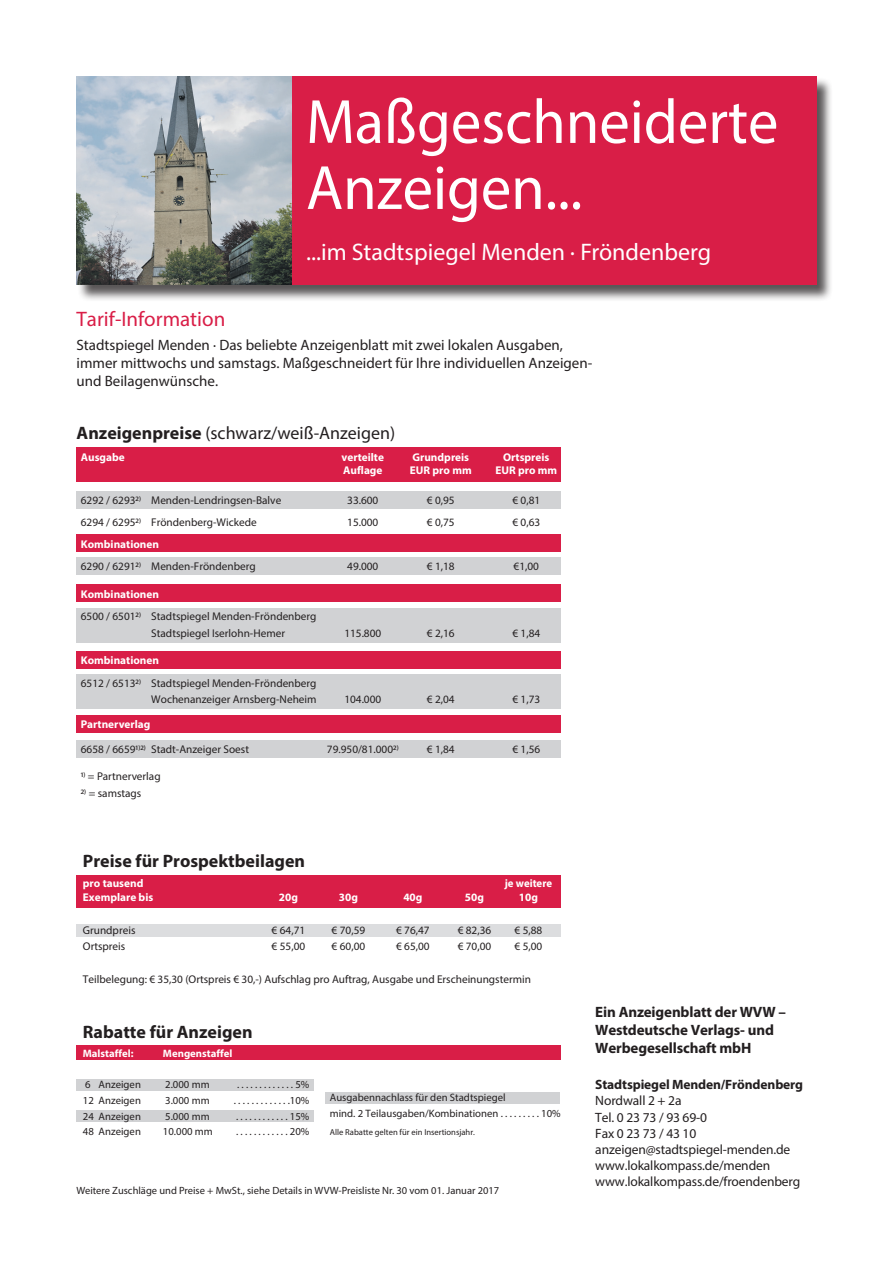
<style>
.page{position:relative;width:893px;height:1263px;background:#fff}
.page>*{position:absolute;margin:0;border:0;box-sizing:border-box;transform-origin:0 0}
.t1{font:63px/66px "Myriad Pro";color:#fff;scale:.96 1}
.t2{font:24px "Myriad Pro";color:#fff}
.t3{font:21px "Myriad Pro";color:#d91e47}
.t4{font:700 18px "Myriad Pro";color:#231f20}
.t5{font:18px "Myriad Pro";color:#231f20}
.t6{font:15px "Myriad Pro";color:#231f20}
.t7{font:700 15px/18px "Myriad Pro";letter-spacing:-.01em;color:#231f20}
.t8{font:13.5px "Myriad Pro";letter-spacing:-.01em;color:#231f20}
.t9{font:700 13.5px "Myriad Pro";letter-spacing:-.01em;color:#231f20}
.t10{font:11.25px/16.5px "Myriad Pro";color:#231f20}
.t11{font:700 11.25px "Myriad Pro";color:#fff}
.t12{font:700 11.25px "Myriad Pro";color:#fff;scale:.96 1}
.t13{font:10.65px "Myriad Pro";color:#231f20}
.t14{font:700 10.65px "Myriad Pro";color:#fff}
.t15{font:10.5px "Myriad Pro";color:#231f20}
.t16{font:8.55px "Myriad Pro";color:#231f20}
.s1{font-weight:700}
</style>
<div class="page">
<div style="left:77px;top:674px;width:484px;height:35px;background:#d1d2d4"></div>
<div style="left:77px;top:651px;width:484px;height:18px;background:#d91e47"></div>
<div style="left:77px;top:715px;width:484px;height:18px;background:#d91e47"></div>
<div style="left:77px;top:557px;width:484px;height:18px;background:#d1d2d4"></div>
<div style="left:77px;top:740px;width:484px;height:18px;background:#d1d2d4"></div>
<div style="left:77px;top:491px;width:484px;height:18px;background:#d1d2d4"></div>
<div style="left:77px;top:608px;width:484px;height:34px;background:#d1d2d4"></div>
<div style="left:77px;top:584px;width:484px;height:18px;background:#d91e47"></div>
<div style="left:77px;top:534px;width:484px;height:18px;background:#d91e47"></div>
<div style="left:77px;top:447px;width:484px;height:34px;background:#d91e47"></div>
<div style="left:77px;top:77px;width:756px;height:224px;background:#231f20;opacity:.75"></div>
<div style="left:77px;top:77px;width:739px;height:208px;background:#d91e47"></div>
<img style="left:77px;top:77px;width:214px;height:208px">
<div style="left:77px;top:1079px;width:237px;height:12px;background:#d1d2d4"></div>
<div style="left:77px;top:1110px;width:237px;height:12px;background:#d1d2d4"></div>
<div style="left:77px;top:1046px;width:484px;height:14px;background:#d91e47"></div>
<div style="left:325px;top:1092px;width:235px;height:11px;background:#d1d2d4"></div>
<div style="left:77px;top:924px;width:484px;height:12px;background:#dcdddf"></div>
<div style="left:77px;top:875px;width:484px;height:33px;background:#d91e47"></div>
<p class="t1" style="left:306px;top:88px;width:493px">Maßgeschneiderte<br>Anzeigen...</p>
<p class="t2" style="left:306px;top:237px;width:406px">...im Stadtspiegel Menden · Fröndenberg</p>
<p class="t3" style="left:77px;top:306px;width:150px">Tarif-Information</p>
<p class="t6" style="left:77px;top:336px;width:488px">Stadtspiegel Menden · Das beliebte Anzeigenblatt mit zwei lokalen Ausgaben,</p>
<p class="t6" style="left:77px;top:354px;width:517px">immer mittwochs und samstags. Maßgeschneidert für Ihre individuellen Anzeigen-</p>
<p class="t6" style="left:77px;top:372px;width:143px">und Beilagenwünsche.</p>
<p class="t5" style="left:77px;top:422px;width:320px"><span class="s1">Anzeigenpreise</span> (schwarz/weiß-Anzeigen)</p>
<p class="t11" style="left:81px;top:450px;width:46px">Ausgabe</p>
<p class="t11" style="left:342px;top:450px;width:44px">verteilte</p>
<p class="t11" style="left:412px;top:450px;width:58px">Grundpreis</p>
<p class="t11" style="left:503px;top:450px;width:48px">Ortspreis</p>
<p class="t11" style="left:343px;top:463px;width:41px">Auflage</p>
<p class="t11" style="left:410px;top:463px;width:63px">EUR pro mm</p>
<p class="t11" style="left:495px;top:463px;width:63px">EUR pro mm</p>
<p class="t10" style="left:81px;top:491px;width:202px">6292 / 62932) Menden-Lendringsen-Balve</p>
<p class="t10" style="left:347px;top:491px;width:33px">33.600</p>
<p class="t10" style="left:427px;top:491px;width:29px">€ 0,95</p>
<p class="t10" style="left:512px;top:491px;width:29px">€ 0,81</p>
<p class="t10" style="left:81px;top:514px;width:177px">6294 / 62952) Fröndenberg-Wickede</p>
<p class="t10" style="left:347px;top:514px;width:33px">15.000</p>
<p class="t10" style="left:427px;top:514px;width:29px">€ 0,75</p>
<p class="t10" style="left:512px;top:514px;width:29px">€ 0,63</p>
<p class="t11" style="left:81px;top:536px;width:80px">Kombinationen</p>
<p class="t10" style="left:81px;top:558px;width:176px">6290 / 62912) Menden-Fröndenberg</p>
<p class="t10" style="left:347px;top:558px;width:33px">49.000</p>
<p class="t10" style="left:427px;top:558px;width:29px">€ 1,18</p>
<p class="t10" style="left:514px;top:558px;width:27px">€1,00</p>
<p class="t11" style="left:81px;top:586px;width:80px">Kombinationen</p>
<p class="t10" style="left:151px;top:608px;width:167px;text-indent:-71px">6500 / 65012) Stadtspiegel Menden-Fröndenberg<br>Stadtspiegel Iserlohn-Hemer</p>
<p class="t10" style="left:344px;top:625px;width:38px">115.800</p>
<p class="t10" style="left:427px;top:625px;width:29px">€ 2,16</p>
<p class="t10" style="left:512px;top:625px;width:29px">€ 1,84</p>
<p class="t11" style="left:81px;top:653px;width:80px">Kombinationen</p>
<p class="t10" style="left:81px;top:675px;width:237px;text-align:right">6512 / 65132) Stadtspiegel Menden-Fröndenberg<br>Wochenanzeiger Arnsberg-Neheim</p>
<p class="t10" style="left:344px;top:691px;width:38px">104.000</p>
<p class="t10" style="left:427px;top:691px;width:29px">€ 2,04</p>
<p class="t10" style="left:512px;top:691px;width:29px">€ 1,73</p>
<p class="t11" style="left:81px;top:717px;width:71px">Partnerverlag</p>
<p class="t10" style="left:81px;top:741px;width:170px">6658 / 66591)2) Stadt-Anzeiger Soest</p>
<p class="t10" style="left:327px;top:741px;width:73px">79.950/81.0002)</p>
<p class="t10" style="left:427px;top:741px;width:29px">€ 1,84</p>
<p class="t10" style="left:512px;top:741px;width:29px">€ 1,56</p>
<p class="t10" style="left:81px;top:768px;width:81px">1) = Partnerverlag</p>
<p class="t10" style="left:81px;top:785px;width:62px">2) = samstags</p>
<p class="t4" style="left:83px;top:849px;width:224px">Preise für Prospektbeilagen</p>
<p class="t11" style="left:83px;top:876px;width:62px">pro tausend</p>
<p class="t12" style="left:505px;top:876px;width:51px">je weitere</p>
<p class="t11" style="left:83px;top:890px;width:72px">Exemplare bis</p>
<p class="t11" style="left:279px;top:890px;width:21px">20g</p>
<p class="t11" style="left:339px;top:890px;width:21px">30g</p>
<p class="t11" style="left:403px;top:890px;width:21px">40g</p>
<p class="t11" style="left:465px;top:890px;width:21px">50g</p>
<p class="t11" style="left:519px;top:890px;width:21px">10g</p>
<p class="t10" style="left:83px;top:922px;width:54px">Grundpreis</p>
<p class="t10" style="left:272px;top:922px;width:35px">€ 64,71</p>
<p class="t10" style="left:332px;top:922px;width:35px">€ 70,59</p>
<p class="t10" style="left:396px;top:922px;width:35px">€ 76,47</p>
<p class="t10" style="left:458px;top:922px;width:35px">€ 82,36</p>
<p class="t10" style="left:515px;top:922px;width:29px">€ 5,88</p>
<p class="t10" style="left:83px;top:938px;width:44px">Ortspreis</p>
<p class="t10" style="left:272px;top:938px;width:35px">€ 55,00</p>
<p class="t10" style="left:332px;top:938px;width:35px">€ 60,00</p>
<p class="t10" style="left:396px;top:938px;width:35px">€ 65,00</p>
<p class="t10" style="left:458px;top:938px;width:35px">€ 70,00</p>
<p class="t10" style="left:515px;top:938px;width:29px">€ 5,00</p>
<p class="t10" style="left:83px;top:971px;width:450px">Teilbelegung: € 35,30 (Ortspreis € 30,-) Aufschlag pro Auftrag, Ausgabe und Erscheinungstermin</p>
<p class="t4" style="left:83px;top:1020px;width:171px">Rabatte für Anzeigen</p>
<p class="t14" style="left:83px;top:1046px;width:52px">Malstaffel:</p>
<p class="t14" style="left:163px;top:1046px;width:71px">Mengenstaffel</p>
<p class="t13" style="left:85px;top:1078px;width:57px">6 Anzeigen</p>
<p class="t13" style="left:165px;top:1078px;width:46px">2.000 mm</p>
<p class="t13" style="left:237px;top:1078px;width:74px">. . . . . . . . . . . . . 5%</p>
<p class="t13" style="left:83px;top:1094px;width:60px">12 Anzeigen</p>
<p class="t13" style="left:165px;top:1094px;width:46px">3.000 mm</p>
<p class="t13" style="left:234px;top:1094px;width:77px">. . . . . . . . . . . . .10%</p>
<p class="t13" style="left:83px;top:1109px;width:60px">24 Anzeigen</p>
<p class="t13" style="left:165px;top:1109px;width:46px">5.000 mm</p>
<p class="t13" style="left:236px;top:1109px;width:75px">. . . . . . . . . . . . 15%</p>
<p class="t13" style="left:83px;top:1125px;width:60px">48 Anzeigen</p>
<p class="t13" style="left:163px;top:1125px;width:51px">10.000 mm</p>
<p class="t13" style="left:236px;top:1125px;width:75px">. . . . . . . . . . . . 20%</p>
<p class="t13" style="left:330px;top:1091px;width:177px">Ausgabennachlass für den Stadtspiegel</p>
<p class="t13" style="left:330px;top:1106px;width:232px">mind. 2 Teilausgaben/Kombinationen . . . . . . . . . 10%</p>
<p class="t16" style="left:330px;top:1127px;width:147px">Alle Rabatte gelten für ein Insertionsjahr.</p>
<p class="t15" style="left:77px;top:1184px;width:424px">Weitere Zuschläge und Preise + MwSt., siehe Details in WVW-Preisliste Nr. 30 vom 01. Januar 2017</p>
<p class="t7" style="left:595px;top:1002px;width:192px">Ein Anzeigenblatt der WVW –<br>Westdeutsche Verlags- und<br>Werbegesellschaft mbH</p>
<p class="t9" style="left:595px;top:1076px;width:209px">Stadtspiegel Menden/Fröndenberg</p>
<p class="t8" style="left:595px;top:1092px;width:88px">Nordwall 2 + 2a</p>
<p class="t8" style="left:595px;top:1109px;width:113px">Tel. 0 23 73 / 93 69-0</p>
<p class="t8" style="left:595px;top:1125px;width:103px">Fax 0 23 73 / 43 10</p>
<p class="t8" style="left:595px;top:1141px;width:196px">anzeigen@stadtspiegel-menden.de</p>
<p class="t8" style="left:595px;top:1157px;width:176px">www.lokalkompass.de/menden</p>
<p class="t8" style="left:595px;top:1173px;width:207px">www.lokalkompass.de/froendenberg</p>
</div>
